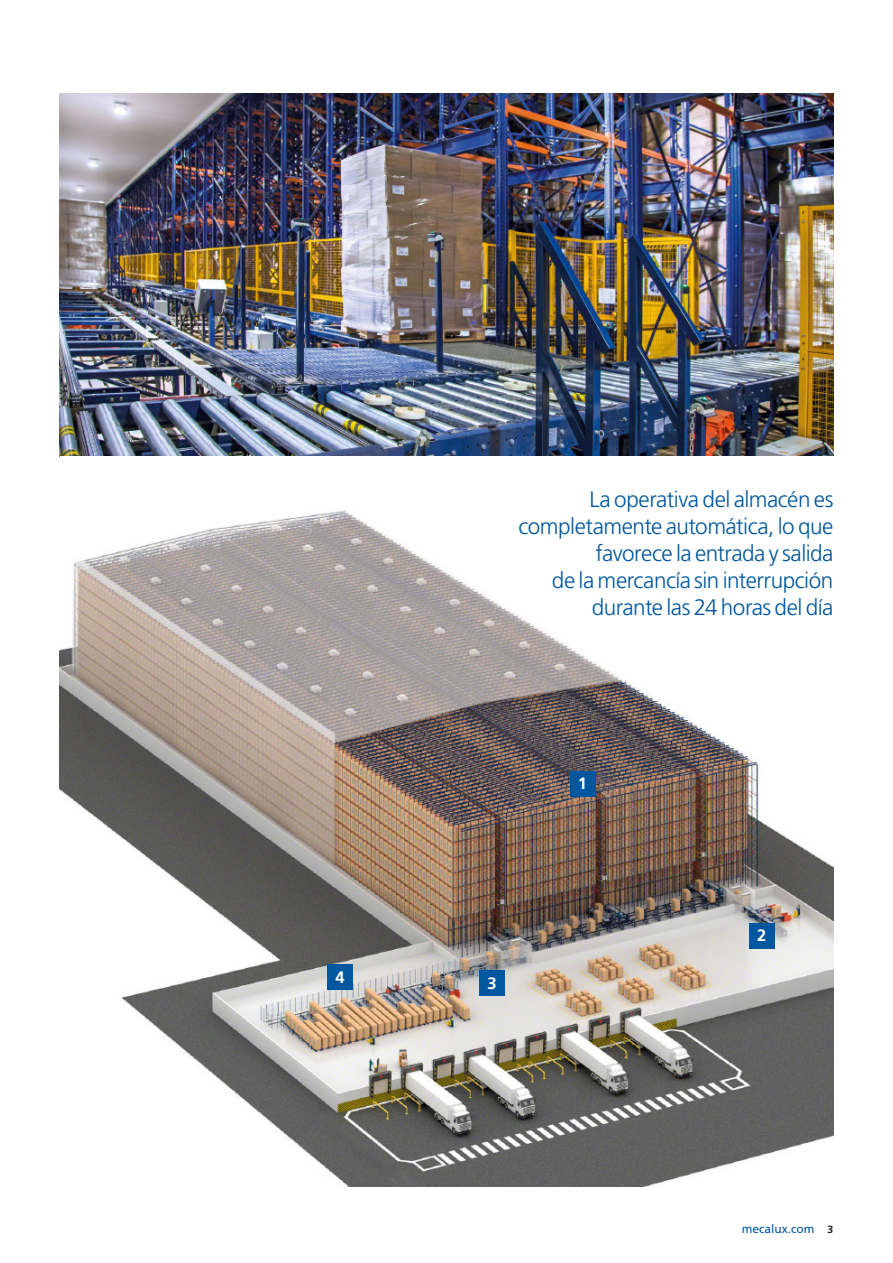
<style>
.page{position:relative;width:893px;height:1263px;background:#fff}
.page>*{position:absolute;margin:0;border:0;box-sizing:border-box;transform-origin:0 0}
.t1{font:300 22.5px/27px "Frutiger LT Std";letter-spacing:-.025em;color:#01579f;text-align:right}
.t2{font:700 16.5px "Frutiger LT Std";color:#fff}
.t3{font:12px "Frutiger LT Std";color:#01579f}
.s1{font-weight:700;font-size:10.5px;color:#231f20}
</style>
<div class="page">
<img style="left:60px;top:94px;width:773px;height:362px">
<img style="left:60px;top:510px;width:773px;height:676px">
<div style="left:570px;top:771px;width:25px;height:26px;background:#01579f"></div>
<div style="left:749px;top:923px;width:26px;height:25px;background:#01579f"></div>
<div style="left:479px;top:971px;width:26px;height:25px;background:#01579f"></div>
<div style="left:327px;top:964px;width:26px;height:26px;background:#01579f"></div>
<p class="t2" style="left:335px;top:967px;width:11px">4</p>
<p class="t1" style="left:518px;top:486px;width:317px">La operativa del almacén es completamente automática, lo que favorece la entrada y salida<br>de la mercancía sin interrupción durante las 24 horas del día</p>
<p class="t2" style="left:487px;top:973px;width:11px">3</p>
<p class="t2" style="left:578px;top:774px;width:11px">1</p>
<p class="t2" style="left:757px;top:926px;width:11px">2</p>
<p class="t3" style="left:742px;top:1221px;width:93px">mecalux.com <span class="s1">3</span></p>
</div>
